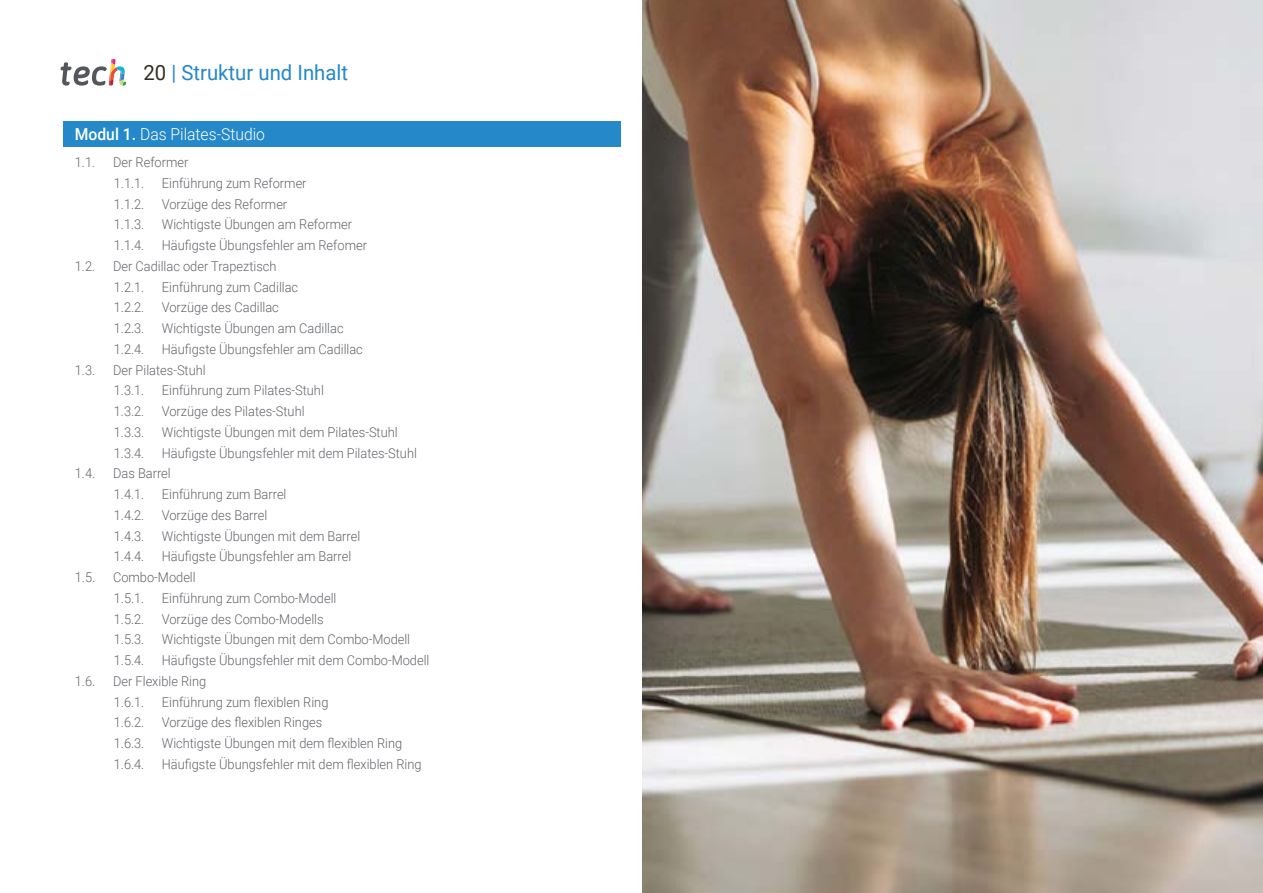
<style>
.page{position:relative;width:1263px;height:893px;background:#fff}
.page>*{position:absolute;margin:0;border:0;box-sizing:border-box;transform-origin:0 0}
.t1{font:21px "Roboto";color:#2488c9}
.t2{font:300 16.5px "Roboto";color:#fff;scale:.95 1}
.t3{font:300 13.5px/20.7px "Roboto";color:#61646a;scale:.95 1}
.s1{color:#312e20}
.s2{font-weight:500}
</style>
<div class="page">
<svg style="left:61px;top:59px;width:65px;height:27px"></svg>
<div style="left:64px;top:121px;width:557px;height:25px;background:#2488c9"></div>
<img style="left:642px;top:0;width:621px;height:893px">
<h1 class="t1" style="left:144px;top:57px;width:206px"><span class="s1">20</span> | Struktur und Inhalt</h1>
<p class="t2" style="left:75px;top:123px;width:202px"><span class="s2">Modul 1.</span> Das Pilates-Studio</p>
<p class="t3" style="left:75px;top:151px;width:23px">1.1.</p>
<p class="t3" style="left:113px;top:151px;width:81px">Der Reformer<br>1.1.1.</p>
<p class="t3" style="left:162px;top:172px;width:154px">Einführung zum Reformer</p>
<p class="t3" style="left:114px;top:193px;width:34px">1.1.2.</p>
<p class="t3" style="left:162px;top:193px;width:134px">Vorzüge des Reformer</p>
<p class="t3" style="left:114px;top:214px;width:34px">1.1.3.</p>
<p class="t3" style="left:162px;top:214px;width:202px">Wichtigste Übungen am Reformer</p>
<p class="t3" style="left:114px;top:234px;width:34px">1.1.4.</p>
<p class="t3" style="left:162px;top:234px;width:217px">Häufigste Übungsfehler am Refomer</p>
<p class="t3" style="left:75px;top:255px;width:23px">1.2.</p>
<p class="t3" style="left:113px;top:255px;width:173px">Der Cadillac oder Trapeztisch<br>1.2.1.</p>
<p class="t3" style="left:162px;top:276px;width:145px">Einführung zum Cadillac</p>
<p class="t3" style="left:114px;top:297px;width:34px">1.2.2.</p>
<p class="t3" style="left:162px;top:297px;width:125px">Vorzüge des Cadillac</p>
<p class="t3" style="left:114px;top:317px;width:34px">1.2.3.</p>
<p class="t3" style="left:162px;top:317px;width:193px">Wichtigste Übungen am Cadillac</p>
<p class="t3" style="left:114px;top:338px;width:34px">1.2.4.</p>
<p class="t3" style="left:162px;top:338px;width:213px">Häufigste Übungsfehler am Cadillac</p>
<p class="t3" style="left:75px;top:359px;width:23px">1.3.</p>
<p class="t3" style="left:113px;top:359px;width:99px">Der Pilates-Stuhl<br>1.3.1.</p>
<p class="t3" style="left:162px;top:380px;width:172px">Einführung zum Pilates-Stuhl</p>
<p class="t3" style="left:114px;top:400px;width:34px">1.3.2.</p>
<p class="t3" style="left:162px;top:400px;width:152px">Vorzüge des Pilates-Stuhl</p>
<p class="t3" style="left:114px;top:421px;width:34px">1.3.3.</p>
<p class="t3" style="left:162px;top:421px;width:250px">Wichtigste Übungen mit dem Pilates-Stuhl</p>
<p class="t3" style="left:114px;top:442px;width:34px">1.3.4.</p>
<p class="t3" style="left:162px;top:442px;width:270px">Häufigste Übungsfehler mit dem Pilates-Stuhl</p>
<p class="t3" style="left:75px;top:463px;width:23px">1.4.</p>
<p class="t3" style="left:113px;top:463px;width:62px">Das Barrel<br>1.4.1.</p>
<p class="t3" style="left:162px;top:483px;width:133px">Einführung zum Barrel</p>
<p class="t3" style="left:114px;top:504px;width:34px">1.4.2.</p>
<p class="t3" style="left:162px;top:504px;width:112px">Vorzüge des Barrel</p>
<p class="t3" style="left:114px;top:525px;width:34px">1.4.3.</p>
<p class="t3" style="left:162px;top:525px;width:210px">Wichtigste Übungen mit dem Barrel</p>
<p class="t3" style="left:114px;top:546px;width:34px">1.4.4.</p>
<p class="t3" style="left:162px;top:546px;width:201px">Häufigste Übungsfehler am Barrel</p>
<p class="t3" style="left:75px;top:566px;width:23px">1.5.</p>
<p class="t3" style="left:113px;top:566px;width:88px">Combo-Modell<br>1.5.1.</p>
<p class="t3" style="left:162px;top:587px;width:185px">Einführung zum Combo-Modell</p>
<p class="t3" style="left:114px;top:608px;width:34px">1.5.2.</p>
<p class="t3" style="left:162px;top:608px;width:172px">Vorzüge des Combo-Modells</p>
<p class="t3" style="left:114px;top:629px;width:34px">1.5.3.</p>
<p class="t3" style="left:162px;top:629px;width:263px">Wichtigste Übungen mit dem Combo-Modell</p>
<p class="t3" style="left:114px;top:649px;width:34px">1.5.4.</p>
<p class="t3" style="left:162px;top:649px;width:283px">Häufigste Übungsfehler mit dem Combo-Modell</p>
<p class="t3" style="left:75px;top:670px;width:23px">1.6.</p>
<p class="t3" style="left:113px;top:670px;width:100px">Der Flexible Ring<br>1.6.1.</p>
<p class="t3" style="left:162px;top:691px;width:177px">Einführung zum flexiblen Ring</p>
<p class="t3" style="left:114px;top:712px;width:34px">1.6.2.</p>
<p class="t3" style="left:162px;top:712px;width:170px">Vorzüge des flexiblen Ringes</p>
<p class="t3" style="left:114px;top:732px;width:34px">1.6.3.</p>
<p class="t3" style="left:162px;top:732px;width:255px">Wichtigste Übungen mit dem flexiblen Ring</p>
<p class="t3" style="left:114px;top:753px;width:34px">1.6.4.</p>
<p class="t3" style="left:162px;top:753px;width:275px">Häufigste Übungsfehler mit dem flexiblen Ring</p>
</div>
